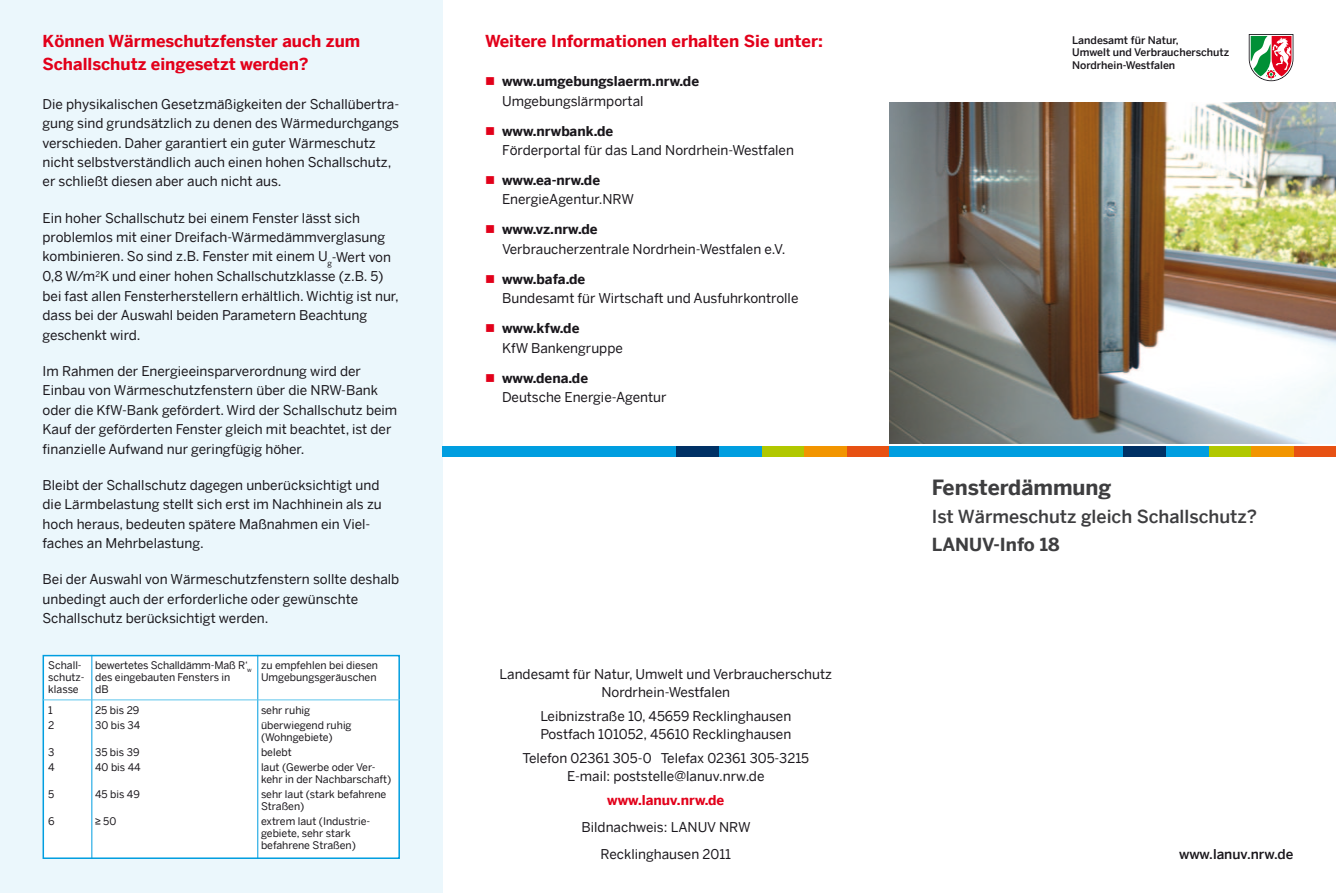
<style>
.page{position:relative;width:1336px;height:893px;background:#fff}
.page>*{position:absolute;margin:0;border:0;box-sizing:border-box;transform-origin:0 0}
.t1{font:700 21px "Benton Sans";color:#3e3e40}
.t2{font:500 18px "Benton Sans";color:#3e3e40}
.t3{font:700 18px "Benton Sans";color:#3e3e40}
.t4{font:700 16.5px/22.5px "Benton Sans";color:#e2001a}
.t5{font:13.5px/19.5px "Benton Sans";color:#1a171c}
.t6{font:700 13.5px/19.5px "Benton Sans";color:#1a171c}
.t7{font:500 13.5px "Benton Sans";color:#1a171c}
.t8{font:700 13.5px "Benton Sans";color:#e2001a}
.t9{font:10.5px/12px "Benton Sans";color:#1a171c}
.t10{font:500 10.5px/12.6px "Benton Sans";color:#1a171c}
.s1{font-family:"Arial"}
.s2{color:#e2001a}
.s3{font-weight:400}
.s4{font-weight:700}
</style>
<div class="page">
<div style="left:0;top:0;width:442px;height:893px;background:#ebf7fc"></div>
<svg style="left:1248px;top:34px;width:45px;height:47px"></svg>
<img style="left:889px;top:102px;width:446px;height:341px">
<div style="left:889px;top:446px;width:242px;height:11px;background:#009ee0"></div>
<div style="left:1293px;top:446px;width:42px;height:11px;background:#e75113"></div>
<div style="left:1250px;top:446px;width:43px;height:11px;background:#f29500"></div>
<div style="left:1208px;top:446px;width:42px;height:11px;background:#b1c800"></div>
<div style="left:1165px;top:446px;width:43px;height:11px;background:#009ee0"></div>
<div style="left:1123px;top:446px;width:42px;height:11px;background:#003165"></div>
<div style="left:442px;top:446px;width:238px;height:11px;background:#009ee0"></div>
<div style="left:846px;top:446px;width:43px;height:11px;background:#e75113"></div>
<div style="left:804px;top:446px;width:42px;height:11px;background:#f29500"></div>
<div style="left:761px;top:446px;width:43px;height:11px;background:#b1c800"></div>
<div style="left:719px;top:446px;width:42px;height:11px;background:#009ee0"></div>
<div style="left:676px;top:446px;width:43px;height:11px;background:#003165"></div>
<div style="left:43px;top:656px;width:356px;height:202px;background:#fff"></div>
<div style="left:43px;top:655px;width:357px;height:204px;border:2px solid #009ee0"></div>
<hr style="left:91px;top:655px;width:1px;height:204px;background:#009ee0">
<hr style="left:257px;top:655px;width:1px;height:204px;background:#009ee0">
<hr style="left:43px;top:699px;width:357px;height:1px;background:#5ec5ed">
<p class="t4" style="left:43px;top:30px;width:319px">Können Wärmeschutzfenster auch zum<br>Schallschutz eingesetzt werden?</p>
<p class="t5" style="left:43px;top:94px;width:358px">Die physikalischen Gesetzmäßigkeiten der Schallübertra&shy;gung sind grundsätzlich zu denen des Wärmedurchgangs verschieden. Daher garantiert ein guter Wärmeschutz nicht selbstverständlich auch einen hohen Schallschutz, er schließt diesen aber auch nicht aus.</p>
<p class="t5" style="left:43px;top:208px;width:358px">Ein hoher Schallschutz bei einem Fenster lässt sich problemlos mit einer Dreifach-Wärmedämmverglasung kombinieren. So sind z.B. Fenster mit einem U<sub>g</sub>-Wert von 0,8 W/m<sup>2</sup>K und einer hohen Schallschutzklasse (z.B. 5) bei fast allen Fensterherstellern erhältlich. Wichtig ist nur, dass bei der Auswahl beiden Parametern Beachtung geschenkt wird.</p>
<p class="t5" style="left:43px;top:361px;width:356px">Im Rahmen der Energieeinsparverordnung wird der Einbau von Wärmeschutzfenstern über die NRW-Bank oder die KfW-Bank gefördert. Wird der Schallschutz beim Kauf der geförderten Fenster gleich mit beachtet, ist der finanzielle Aufwand nur geringfügig höher.</p>
<p class="t5" style="left:43px;top:475px;width:341px">Bleibt der Schallschutz dagegen unberücksichtigt und die Lärmbelastung stellt sich erst im Nachhinein als zu hoch heraus, bedeuten spätere Maßnahmen ein Viel&shy;faches an Mehrbelastung.</p>
<p class="t5" style="left:43px;top:569px;width:358px">Bei der Auswahl von Wärmeschutzfenstern sollte deshalb unbedingt auch der erforderliche oder gewünschte<br>Schallschutz berücksichtigt werden.</p>
<p class="t9" style="left:48px;top:659px;width:35px">Schall-</p>
<p class="t9" style="left:48px;top:659px;width:331px;text-indent:47px">bewertetes Schalldämm-Maß R‘<sub>w</sub> zu empfehlen bei diesen schutz- des eingebauten Fensters in</p>
<p class="t9" style="left:261px;top:671px;width:117px">Umgebungsgeräuschen</p>
<p class="t9" style="left:48px;top:683px;width:32px">klasse</p>
<p class="t9" style="left:95px;top:683px;width:15px">dB</p>
<p class="t9" style="left:48px;top:704px;width:6px">1</p>
<p class="t9" style="left:95px;top:704px;width:46px">25 bis 29</p>
<p class="t9" style="left:261px;top:704px;width:51px">sehr ruhig</p>
<p class="t9" style="left:48px;top:719px;width:8px">2</p>
<p class="t9" style="left:95px;top:719px;width:47px">30 bis 34</p>
<p class="t9" style="left:261px;top:719px;width:92px">überwiegend ruhig (Wohngebiete)</p>
<p class="t9" style="left:48px;top:746px;width:8px">3</p>
<p class="t9" style="left:95px;top:746px;width:46px">35 bis 39</p>
<p class="t9" style="left:261px;top:746px;width:32px">belebt</p>
<p class="t9" style="left:48px;top:761px;width:8px">4</p>
<p class="t9" style="left:95px;top:761px;width:47px">40 bis 44</p>
<p class="t9" style="left:261px;top:761px;width:132px">laut (Gewerbe oder Ver&shy;kehr in der Nachbarschaft)</p>
<p class="t9" style="left:48px;top:788px;width:8px">5</p>
<p class="t9" style="left:95px;top:788px;width:46px">45 bis 49</p>
<p class="t9" style="left:261px;top:788px;width:127px">sehr laut (stark befahrene<br>Straßen)</p>
<p class="t9" style="left:48px;top:815px;width:8px">6</p>
<p class="t9" style="left:95px;top:815px;width:23px"><span class="s1">≥</span> 50</p>
<p class="t9" style="left:261px;top:815px;width:111px">extrem laut (Industrie&shy;gebiete, sehr stark befahrene Straßen)</p>
<p class="t4" style="left:485px;top:30px;width:339px">Weitere Informationen erhalten Sie unter:</p>
<p class="t6" style="left:502px;top:71px;width:199px;text-indent:-17px"><span class="s2">■</span> www.umgebungslaerm.nrw.de<br><span class="s3">Umgebungslärmportal</span></p>
<p class="t5" style="left:502px;top:121px;width:293px;text-indent:-17px"><span class="s2">■</span> <span class="s4">www.nrwbank.de<br></span>Förderportal für das Land Nordrhein-Westfalen</p>
<p class="t5" style="left:502px;top:170px;width:133px;text-indent:-17px"><span class="s2">■</span> <span class="s4">www.ea-nrw.de<br></span>EnergieAgentur.NRW</p>
<p class="t5" style="left:502px;top:220px;width:285px;text-indent:-17px"><span class="s2">■</span> <span class="s4">www.vz.nrw.de<br></span>Verbraucherzentrale Nordrhein-Westfalen e.V.</p>
<p class="t5" style="left:502px;top:269px;width:298px;text-indent:-17px"><span class="s2">■</span> <span class="s4">www.bafa.de<br></span>Bundesamt für Wirtschaft und Ausfuhrkontrolle</p>
<p class="t5" style="left:502px;top:319px;width:122px;text-indent:-17px"><span class="s2">■</span> <span class="s4">www.kfw.de<br></span>KfW Bankengruppe</p>
<p class="t5" style="left:502px;top:368px;width:166px;text-indent:-17px"><span class="s2">■</span> <span class="s4">www.dena.de<br></span>Deutsche Energie-Agentur</p>
<p class="t5" style="left:499px;top:665px;width:334px;line-height:18px;text-align:center">Landesamt für Natur, Umwelt und Verbraucherschutz<br>Nordrhein-Westfalen</p>
<p class="t5" style="left:540px;top:707px;width:252px;line-height:18px">Leibnizstraße 10, 45659 Recklinghausen<br>Postfach 101052, 45610 Recklinghausen</p>
<p class="t5" style="left:522px;top:749px;width:288px;line-height:18px;text-align:center">Telefon 02361 305-0 Telefax 02361 305-3215<br>E-mail: poststelle@lanuv.nrw.de</p>
<p class="t8" style="left:607px;top:792px;width:119px">www.lanuv.nrw.de</p>
<p class="t5" style="left:581px;top:813px;width:171px;line-height:27px;text-align:center">Bildnachweis: LANUV NRW<br>Recklinghausen 2011</p>
<p class="t10" style="left:1071px;top:33px;width:158px">Landesamt für Natur,<br>Umwelt und Verbraucherschutz<br>Nordrhein-Westfalen</p>
<h1 class="t1" style="left:931px;top:475px;width:181px">Fensterdämmung</h1>
<h2 class="t2" style="left:931px;top:506px;width:327px">Ist Wärmeschutz gleich Schallschutz?</h2>
<h2 class="t3" style="left:931px;top:534px;width:129px">LANUV-Info 18</h2>
<p class="t7" style="left:1178px;top:846px;width:116px">www.lanuv.nrw.de</p>
</div>
